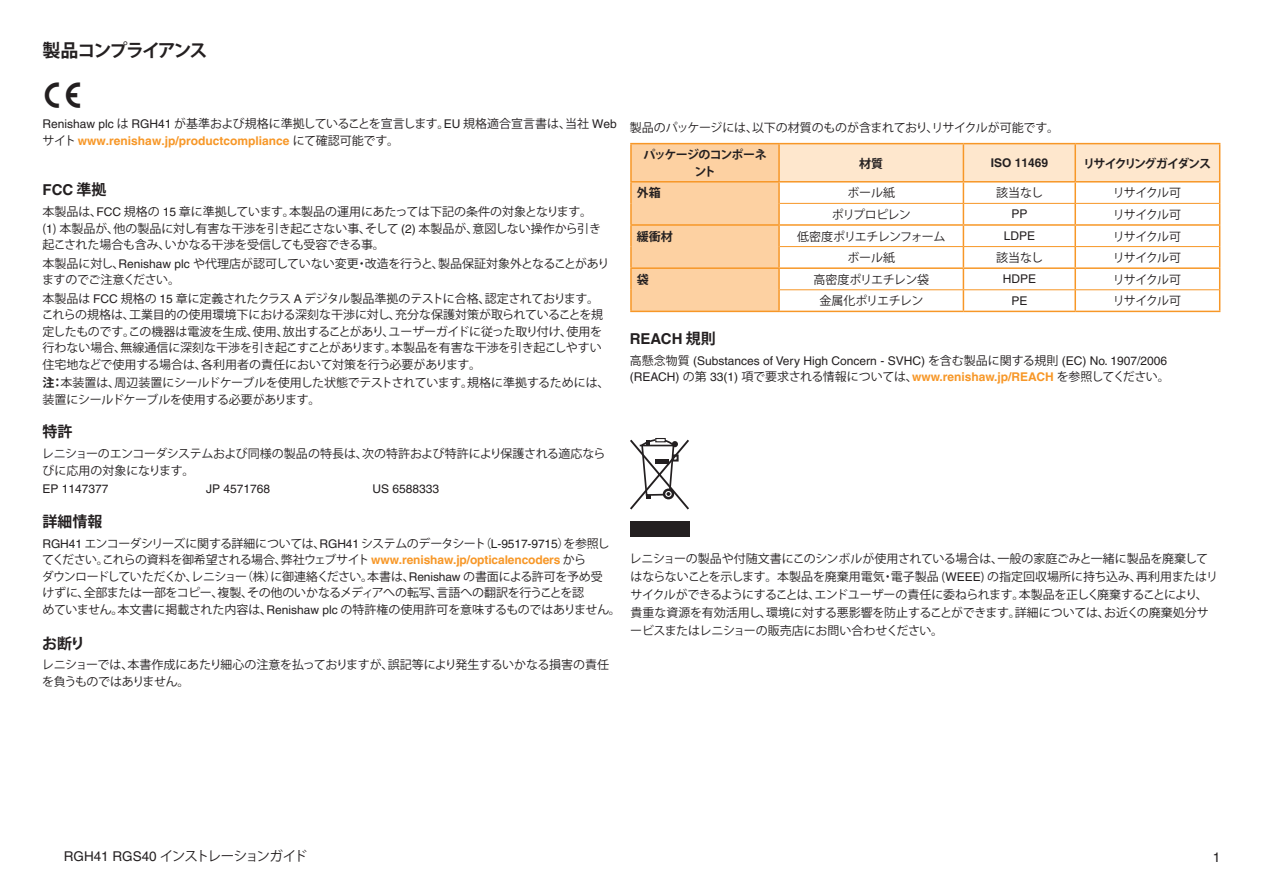
<style>
.page{position:relative;width:1263px;height:893px;background:#fff}
.page>*{position:absolute;margin:0;border:0;box-sizing:border-box;transform-origin:0 0}
.t1{font:45px "ce";color:#231f20}
.A_Header{font:700 18px "Koz Go Std";letter-spacing:-.11em;color:#231f20}
.t2{font:700 15px "Helvetica LT Pro";color:#231f20}
.t3{font:700 15px "Koz Go Std";color:#231f20}
.t4{font:13.5px "Koz Go Std";letter-spacing:-.1em;color:#231f20}
.t5{font:13.5px "Helvetica LT Pro";color:#231f20}
.t6{font:12px/16.5px "Koz Go Std";letter-spacing:-.02em;color:#231f20}
.t7{font:12px/16.5px "Koz Go Std";color:#231f20}
.t8{font:12px/16.5px "Helvetica LT Pro";color:#231f20}
.t9{font:700 12px/16.5px "Koz Go Std";letter-spacing:-.07em;color:#231f20;text-align:center}
.t10{font:12px "Koz Go Std";letter-spacing:-.06em;color:#231f20}
.t11{font:700 12px "Koz Go Std";letter-spacing:-.13em;color:#231f20}
.t12{font:700 12px "Helvetica LT Pro";color:#231f20}
.t13{font:12px "Koz Go Std";letter-spacing:-.065em;color:#231f20}
.s1{font-family:"Helvetica LT Pro"}
.s2{font-family:"Helvetica LT Pro";font-weight:700;color:#f79727}
.s3{font-family:"Koz Go Std"}
.s4{font-weight:700}
.s5{font-weight:700;color:#f79727}
</style>
<div class="page">
<svg style="left:630px;top:438px;width:59px;height:72px"></svg>
<div style="left:630px;top:522px;width:59px;height:15px;background:#231f20"></div>
<hr style="left:630px;top:143px;width:149px;height:1px;background:#f79727">
<hr style="left:630px;top:144px;width:2px;height:37px;background:#f79727">
<hr style="left:779px;top:143px;width:184px;height:1px;background:#f79727">
<hr style="left:963px;top:143px;width:112px;height:1px;background:#f79727">
<hr style="left:1075px;top:143px;width:145px;height:1px;background:#f79727">
<hr style="left:630px;top:311px;width:149px;height:1px;background:#f79727">
<hr style="left:630px;top:181px;width:149px;height:2px;background:#f79727">
<hr style="left:630px;top:183px;width:2px;height:20px;background:#f79727">
<hr style="left:630px;top:203px;width:2px;height:21px;background:#f79727">
<hr style="left:630px;top:224px;width:149px;height:2px;background:#f79727">
<hr style="left:630px;top:226px;width:2px;height:21px;background:#f79727">
<hr style="left:630px;top:247px;width:2px;height:20px;background:#f79727">
<hr style="left:630px;top:267px;width:149px;height:2px;background:#f79727">
<hr style="left:630px;top:269px;width:2px;height:21px;background:#f79727">
<hr style="left:630px;top:290px;width:2px;height:21px;background:#f79727">
<svg style="left:631px;top:144px;width:589px;height:167px"></svg>
<hr style="left:779px;top:311px;width:184px;height:1px;background:#f79727">
<hr style="left:963px;top:311px;width:112px;height:1px;background:#f79727">
<hr style="left:1075px;top:311px;width:145px;height:1px;background:#f79727">
<hr style="left:780px;top:203px;width:183px;height:1px;background:#f79727">
<hr style="left:963px;top:203px;width:112px;height:1px;background:#f79727">
<hr style="left:1075px;top:203px;width:144px;height:1px;background:#f79727">
<hr style="left:780px;top:246px;width:183px;height:1px;background:#f79727">
<hr style="left:963px;top:246px;width:112px;height:1px;background:#f79727">
<hr style="left:1075px;top:246px;width:144px;height:1px;background:#f79727">
<hr style="left:780px;top:289px;width:183px;height:1px;background:#f79727">
<hr style="left:963px;top:289px;width:112px;height:1px;background:#f79727">
<hr style="left:1075px;top:289px;width:144px;height:1px;background:#f79727">
<p class="A_Header" style="left:43px;top:39px;width:167px">製品コンプライアンス</p>
<p class="t1" style="left:43px;top:66px;width:45px">C</p>
<p class="t7" style="left:43px;top:116px;width:576px"><span class="s1">Renishaw plc</span> は <span class="s1">RGH41</span> が基準および規格に準拠していることを宣言します。<span class="s1">EU</span> 規格適合宣言書は、当社 <span class="s1">Web</span>サイト <span class="s2">www.renishaw.jp/productcompliance</span> にて確認可能です。</p>
<p class="t2" style="left:43px;top:181px;width:66px">FCC <span class="s3">準拠</span></p>
<p class="t7" style="left:43px;top:204px;width:560px">本製品は、<span class="s1">FCC</span> 規格の <span class="s1">15</span> 章に準拠しています。本製品の運用にあたっては下記の条件の対象となります。(<span class="s1">1</span>) 本製品が、他の製品に対し有害な干渉を引き起こさない事、そして <span class="s1">(2)</span> 本製品が、意図しない操作から引き起こされた場合も含み、いかなる干渉を受信しても受容できる事。</p>
<p class="t6" style="left:42px;top:255px;width:569px">本製品に対し、<span class="s1">Renishaw plc</span> や代理店が認可していない変更・改造を行うと、製品保証対象外となることがありますのでご注意ください。</p>
<p class="t6" style="left:42px;top:291px;width:563px">本製品は <span class="s1">FCC</span> 規格の <span class="s1">15</span> 章に定義されたクラス <span class="s1">A</span> デジタル製品準拠のテストに合格、認定されております。これらの規格は、工業目的の使用環境下における深刻な干渉に対し、充分な保護対策が取られていることを規定したものです。この機器は電波を生成、使用、放出することがあり、ユーザーガイドに従った取り付け、使用を行わない場合、無線通信に深刻な干渉を引き起こすことがあります。本製品を有害な干渉を引き起こしやすい住宅地などで使用する場合は、各利用者の責任において対策を行う必要があります。</p>
<p class="t6" style="left:43px;top:375px;width:568px"><span class="s4">注：</span>本装置は、周辺装置にシールドケーブルを使用した状態でテストされています。規格に準拠するためには、装置にシールドケーブルを使用する必要があります。</p>
<p class="t3" style="left:43px;top:422px;width:31px">特許</p>
<p class="t6" style="left:42px;top:446px;width:565px">レニショーのエンコーダシステムおよび同様の製品の特長は、次の特許および特許により保護される適応ならびに応用の対象になります。</p>
<p class="t8" style="left:43px;top:481px;width:68px">EP 1147377</p>
<p class="t8" style="left:206px;top:481px;width:66px">JP 4571768</p>
<p class="t8" style="left:373px;top:481px;width:68px">US 6588333</p>
<p class="t3" style="left:43px;top:512px;width:61px">詳細情報</p>
<p class="t6" style="left:42px;top:535px;width:580px"><span class="s1">RGH41</span> エンコーダシリーズに関する詳細については、<span class="s1">RGH41</span> システムのデータシート（<span class="s1">L-9517-9715</span>）を参照してください。これらの資料を御希望される場合、弊社ウェブサイト <span class="s2">www.renishaw.jp/opticalencoders</span> から<br>ダウンロードしていただくか、レニショー（株）に御連絡ください。本書は、<span class="s1">Renishaw</span> の書面による許可を予め受<br>けずに、全部または一部をコピー、複製、その他のいかなるメディアへの転写、言語への翻訳を行うことを認<br>めていません。本文書に掲載された内容は、<span class="s1">Renishaw plc</span> の特許権の使用許可を意味するものではありません。</p>
<p class="t3" style="left:42px;top:633px;width:45px">お断り</p>
<p class="t6" style="left:42px;top:657px;width:569px">レニショーでは、本書作成にあたり細心の注意を払っておりますが、誤記等により発生するいかなる損害の責任を負うものではありません。</p>
<p class="t6" style="left:630px;top:120px;width:431px">製品のパッケージには、以下の材質のものが含まれており、リサイクルが可能です。</p>
<p class="t9" style="left:643px;top:147px;width:125px">パッケージのコンポーネント</p>
<p class="t9" style="left:859px;top:156px;width:25px">材質</p>
<p class="t12" style="left:991px;top:155px;width:59px">ISO 11469</p>
<p class="t11" style="left:1083px;top:155px;width:130px">リサイクリングガイダンス</p>
<p class="t9" style="left:637px;top:186px;width:25px">外箱</p>
<p class="t6" style="left:847px;top:185px;width:49px">ボール紙</p>
<p class="t6" style="left:996px;top:185px;width:48px">該当なし</p>
<p class="t6" style="left:1113px;top:185px;width:70px">リサイクル可</p>
<p class="t13" style="left:832px;top:207px;width:81px">ポリプロピレン</p>
<p class="t8" style="left:1011px;top:206px;width:18px">PP</p>
<p class="t6" style="left:1113px;top:207px;width:70px">リサイクル可</p>
<p class="t9" style="left:637px;top:229px;width:37px">緩衝材</p>
<p class="t10" style="left:797px;top:229px;width:150px">低密度ポリエチレンフォーム</p>
<p class="t8" style="left:1004px;top:228px;width:33px">LDPE</p>
<p class="t6" style="left:1113px;top:228px;width:70px">リサイクル可</p>
<p class="t6" style="left:847px;top:250px;width:49px">ボール紙</p>
<p class="t6" style="left:996px;top:250px;width:48px">該当なし</p>
<p class="t6" style="left:1113px;top:250px;width:70px">リサイクル可</p>
<p class="t9" style="left:637px;top:272px;width:13px">袋</p>
<p class="t6" style="left:813px;top:272px;width:117px">高密度ポリエチレン袋</p>
<p class="t8" style="left:1003px;top:271px;width:35px">HDPE</p>
<p class="t6" style="left:1113px;top:272px;width:70px">リサイクル可</p>
<p class="t6" style="left:819px;top:293px;width:105px">金属化ポリエチレン</p>
<p class="t8" style="left:1011px;top:292px;width:18px">PE</p>
<p class="t6" style="left:1113px;top:293px;width:70px">リサイクル可</p>
<p class="t2" style="left:630px;top:329px;width:87px">REACH <span class="s3">規則</span></p>
<p class="t8" style="left:630px;top:352px;width:541px"><span class="s3">高懸念物質</span> (Substances of Very High Concern - SVHC) <span class="s3">を含む製品に関する規則</span> (EC) No. 1907/2006 (REACH) <span class="s3">の第</span> 33(1) <span class="s3">項で要求される情報については、</span><span class="s5">www.renishaw.jp/REACH</span> <span class="s3">を参照してください。</span></p>
<p class="t6" style="left:630px;top:550px;width:590px;line-height:18px">レニショーの製品や付随文書にこのシンボルが使用されている場合は、一般の家庭ごみと一緒に製品を廃棄してはならないことを示します。本製品を廃棄用電気・電子製品 (<span class="s1">WEEE</span>) の指定回収場所に持ち込み、再利用またはリサイクルができるようにすることは、エンドユーザーの責任に委ねられます。本製品を正しく廃棄することにより、貴重な資源を有効活用し、環境に対する悪影響を防止することができます。詳細については、お近くの廃棄処分サービスまたはレニショーの販売店にお問い合わせください。</p>
<p class="t4" style="left:64px;top:848px;width:245px"><span class="s1">RGH41 RGS40</span> インストレーションガイド</p>
<p class="t5" style="left:1213px;top:850px;width:9px">1</p>
</div>
